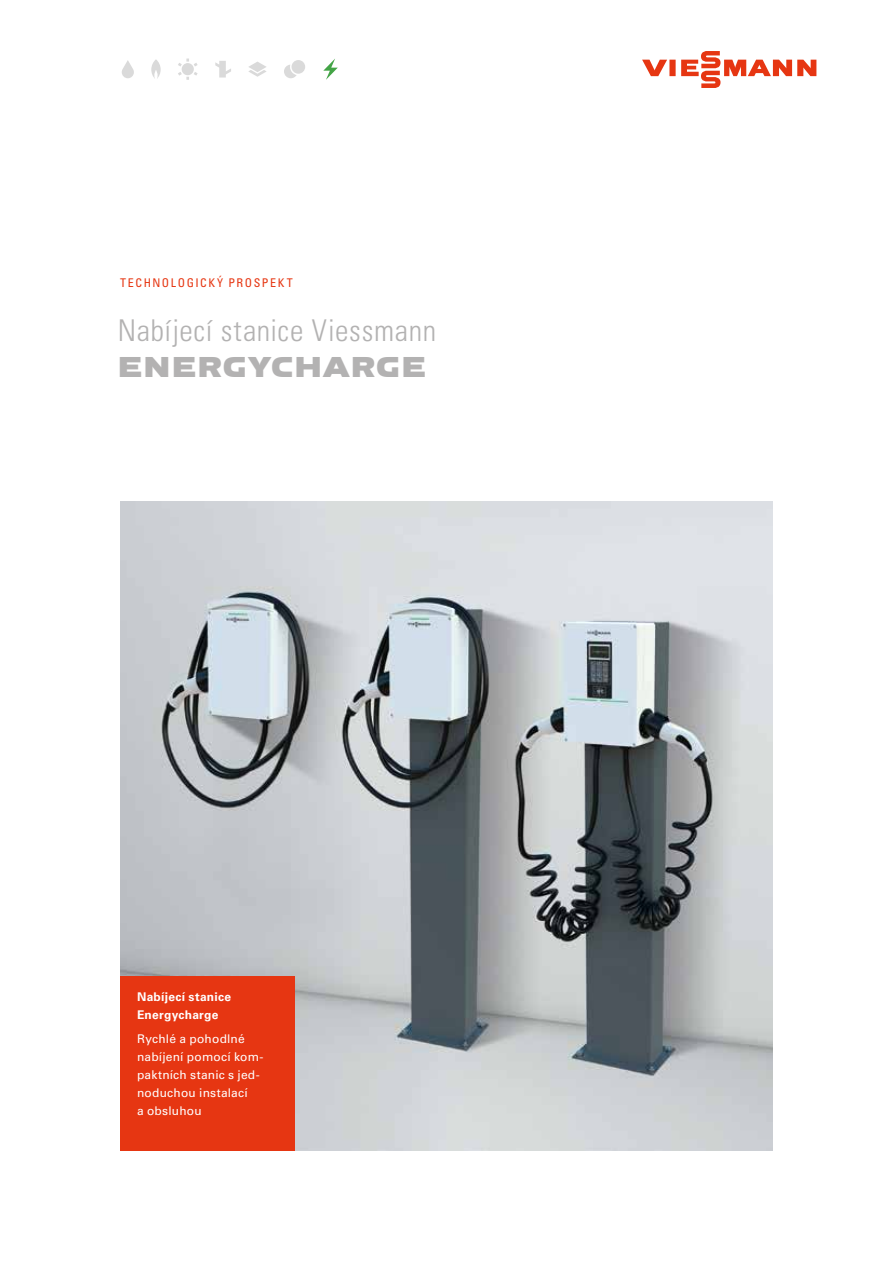
<style>
.page{position:relative;width:893px;height:1263px;background:#fff}
.page>*{position:absolute;margin:0;border:0;box-sizing:border-box;transform-origin:0 0}
.t1{font:30px "Univers LTCYR 47 Light Cond";letter-spacing:.02em;color:#b3b2b2}
.t2{font:700 30px "Viessmann";letter-spacing:.015em;color:#b3b2b2}
.t3{font:12px/18px "Univers LTCYR 55 Roman";letter-spacing:.015em;color:#fff}
.t4{font:700 12px/18px "Univers LTCYR 65";letter-spacing:.025em;color:#fff}
.t5{font:condensed 12px "Univers LTCYR 57";letter-spacing:.13em;color:#e63612}
</style>
<div class="page">
<svg style="left:284px;top:60px;width:21px;height:18px"></svg>
<svg style="left:323px;top:59px;width:15px;height:21px"></svg>
<svg style="left:178px;top:59px;width:20px;height:21px"></svg>
<svg style="left:215px;top:61px;width:16px;height:17px"></svg>
<svg style="left:248px;top:62px;width:18px;height:15px"></svg>
<svg style="left:151px;top:59px;width:10px;height:20px"></svg>
<svg style="left:122px;top:60px;width:12px;height:18px"></svg>
<img style="left:120px;top:502px;width:653px;height:648px">
<div style="left:120px;top:977px;width:174px;height:174px;background:#e63612"></div>
<svg style="left:642px;top:51px;width:174px;height:37px"></svg>
<p class="t5" style="left:120px;top:275px;width:174px">TECHNOLOGICKÝ PROSPEKT</p>
<h1 class="t1" style="left:118px;top:310px;width:320px">Nabíjecí stanice Viessmann</h1>
<h1 class="t2" style="left:117px;top:347px;width:310px">ENERGYCHARGE</h1>
<p class="t4" style="left:137px;top:987px;width:96px">Nabíjecí stanice<br>Energycharge</p>
<p class="t3" style="left:137px;top:1029px;width:128px">Rychlé a pohodlné nabíjení pomocí kom&shy;paktních stanic s jed&shy;noduchou instalací<br>a obsluhou</p>
</div>
